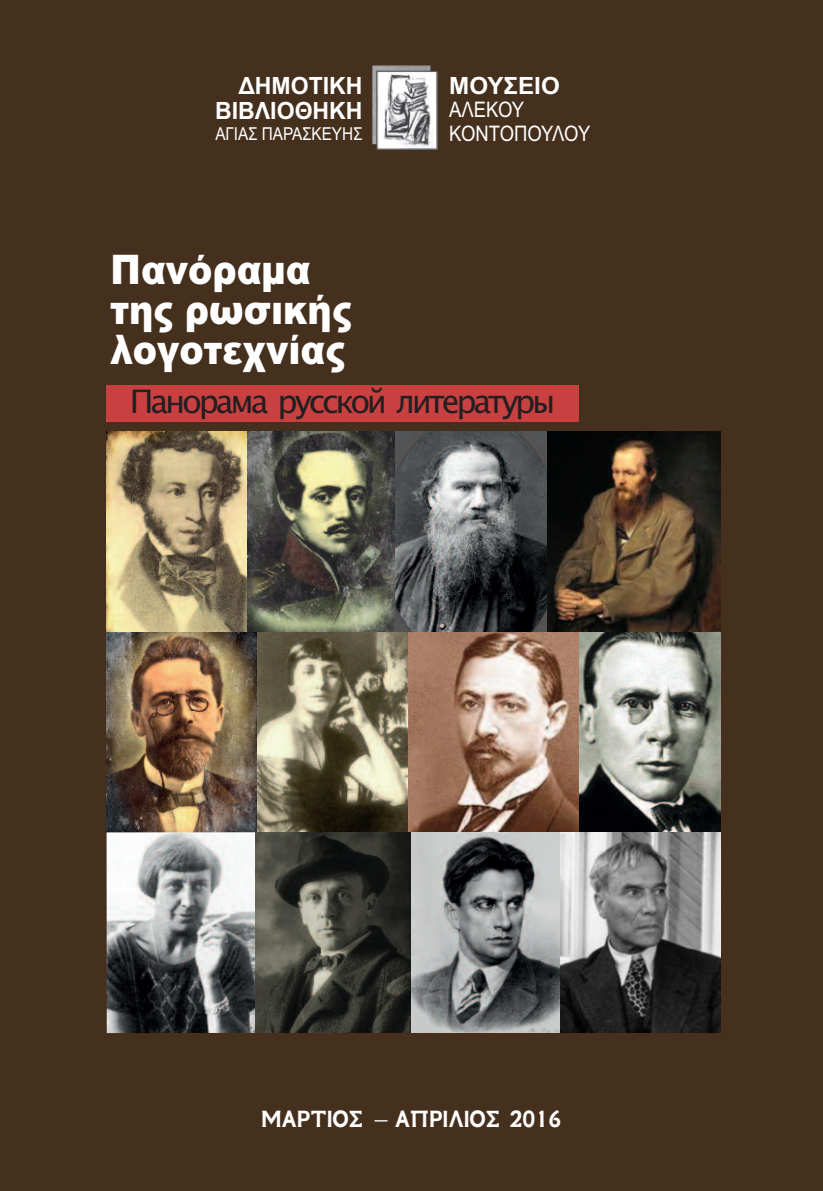
<style>
.page{position:relative;width:823px;height:1191px;background:#fff}
.page>*{position:absolute;margin:0;border:0;box-sizing:border-box;transform-origin:0 0}
.t1{font:900 40.8px/40px "Arial";color:#fff;scale:.89 1}
.t2{font:32.4px "Lucida Grande";letter-spacing:-.1em;color:#231f20}
.t3{font:700 26px "GFS Neohellenic";color:#fff;scale:.93 1}
.t4{font:700 23.8px/24.6px "Arial";color:#fff;text-align:right}
.t5{font:21.4px/23px "Arial";letter-spacing:-.02em;color:#fff;scale:.86 1}
.t6{font:17.8px "Arial";letter-spacing:-.005em;color:#fff;scale:.86 1}
</style>
<div class="page">
<div style="left:0;top:0;width:820px;height:1191px;background:#452f1d"></div>
<img style="left:106px;top:432px;width:142px;height:200px">
<img style="left:248px;top:432px;width:147px;height:200px">
<img style="left:395px;top:432px;width:324px;height:200px">
<img style="left:106px;top:632px;width:151px;height:200px">
<img style="left:257px;top:632px;width:151px;height:200px">
<img style="left:408px;top:632px;width:311px;height:200px">
<img style="left:106px;top:832px;width:450px;height:201px">
<img style="left:556px;top:832px;width:163px;height:201px">
<div style="left:106px;top:385px;width:472px;height:37px;background:#c94040"></div>
<p class="t4" style="left:215px;top:74px;width:149px">ΔΗΜΟΤΙΚΗ<br>ΒΙΒΛΙΟΘΗΚΗ</p>
<p class="t6" style="left:215px;top:124px;width:173px">ΑΓΙΑΣ ΠΑΡΑΣΚΕΥΗΣ</p>
<p class="t4" style="left:449px;top:74px;width:112px">ΜΟΥΣΕΙΟ</p>
<p class="t5" style="left:449px;top:99px;width:165px">ΑΛΕΚΟΥ<br>ΚΟΝΤΟΠΟΥΛΟΥ</p>
<p class="t1" style="left:110px;top:250px;width:272px">Πανόραμα της ρωσικής λογοτεχνίας</p>
<p class="t2" style="left:130px;top:383px;width:427px">Панорама русской литературы</p>
<p class="t3" style="left:261px;top:1098px;width:324px">ΜΑρτιος – Απριλιος 2016</p>
</div>
